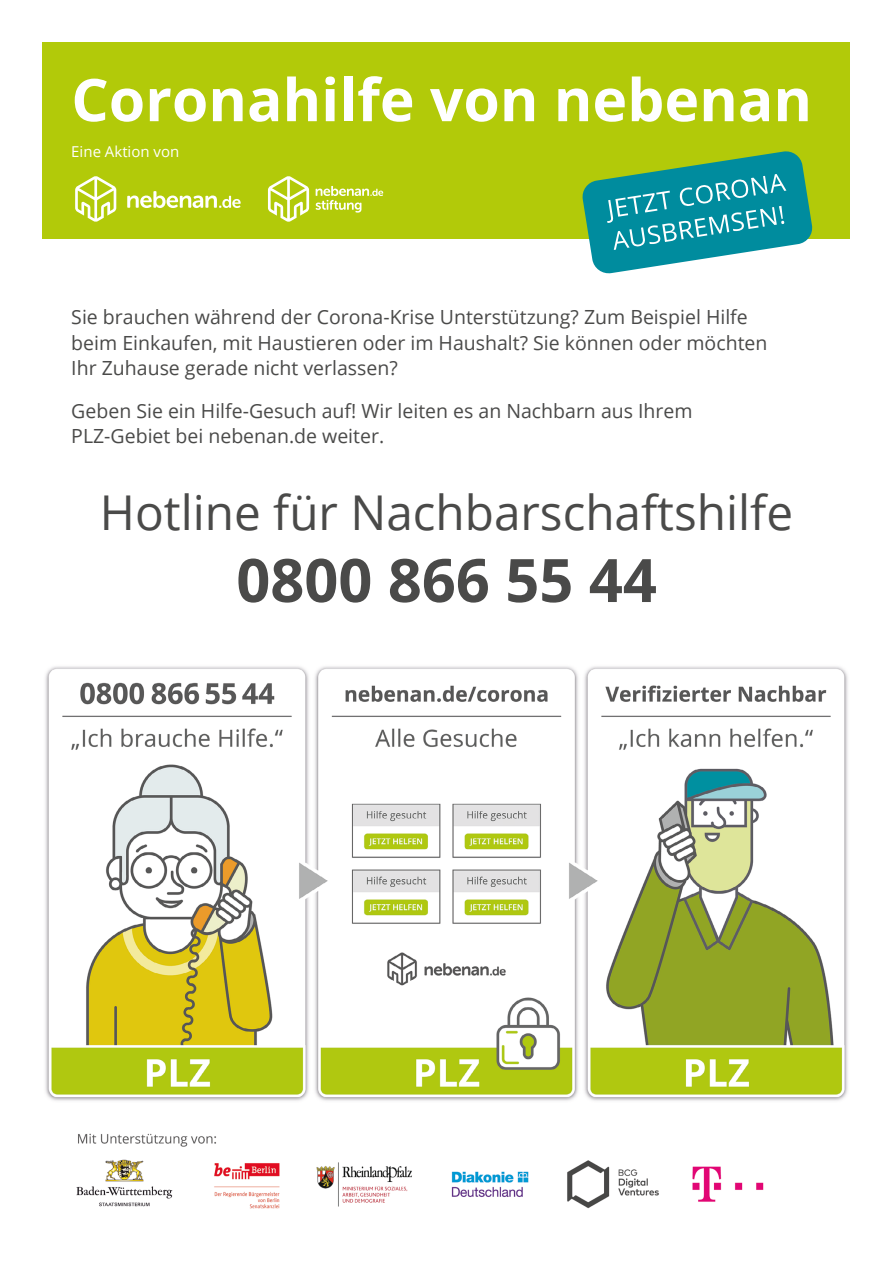
<style>
.page{position:relative;width:893px;height:1263px;background:#fff}
.page>*{position:absolute;margin:0;border:0;box-sizing:border-box;transform-origin:0 0}
.t1{font:700 60px "Open Sans";color:#4a4a49}
.t2{font:700 58.8px "Open Sans";color:#fff}
.t3{font:48px "Open Sans";color:#4a4a49}
.t4{font:19.5px/25.5px "Open Sans";color:#4a4a49}
.t5{font:15px "Open Sans";color:#fff}
</style>
<div class="page">
<div style="left:43px;top:43px;width:807px;height:196px;background:#b2ca09"></div>
<svg style="left:582px;top:151px;width:231px;height:123px"></svg>
<img style="left:76px;top:1133px;width:688px;height:76px">
<svg style="left:75px;top:176px;width:166px;height:46px"></svg>
<svg style="left:268px;top:176px;width:41px;height:46px"></svg>
<svg style="left:316px;top:186px;width:67px;height:27px"></svg>
<img style="left:45px;top:666px;width:803px;height:435px">
<h2 class="t2" style="left:71px;top:58px;width:742px">Coronahilfe von nebenan</h2>
<p class="t5" style="left:71px;top:141px;width:110px">Eine Aktion von</p>
<p class="t4" style="left:71px;top:304px;width:698px">Sie brauchen während der Corona-Krise Unterstützung? Zum Beispiel Hilfe beim Einkaufen, mit Haustieren oder im Haushalt? Sie können oder möchten<br>Ihr Zuhause gerade nicht verlassen?</p>
<p class="t4" style="left:71px;top:397px;width:623px">Geben Sie ein Hilfe-Gesuch auf! Wir leiten es an Nachbarn aus Ihrem<br>PLZ-Gebiet bei nebenan.de weiter.</p>
<h3 class="t3" style="left:100px;top:480px;width:695px">Hotline für Nachbarschaftshilfe</h3>
<h1 class="t1" style="left:236px;top:538px;width:422px">0800 866 55 44</h1>
</div>
